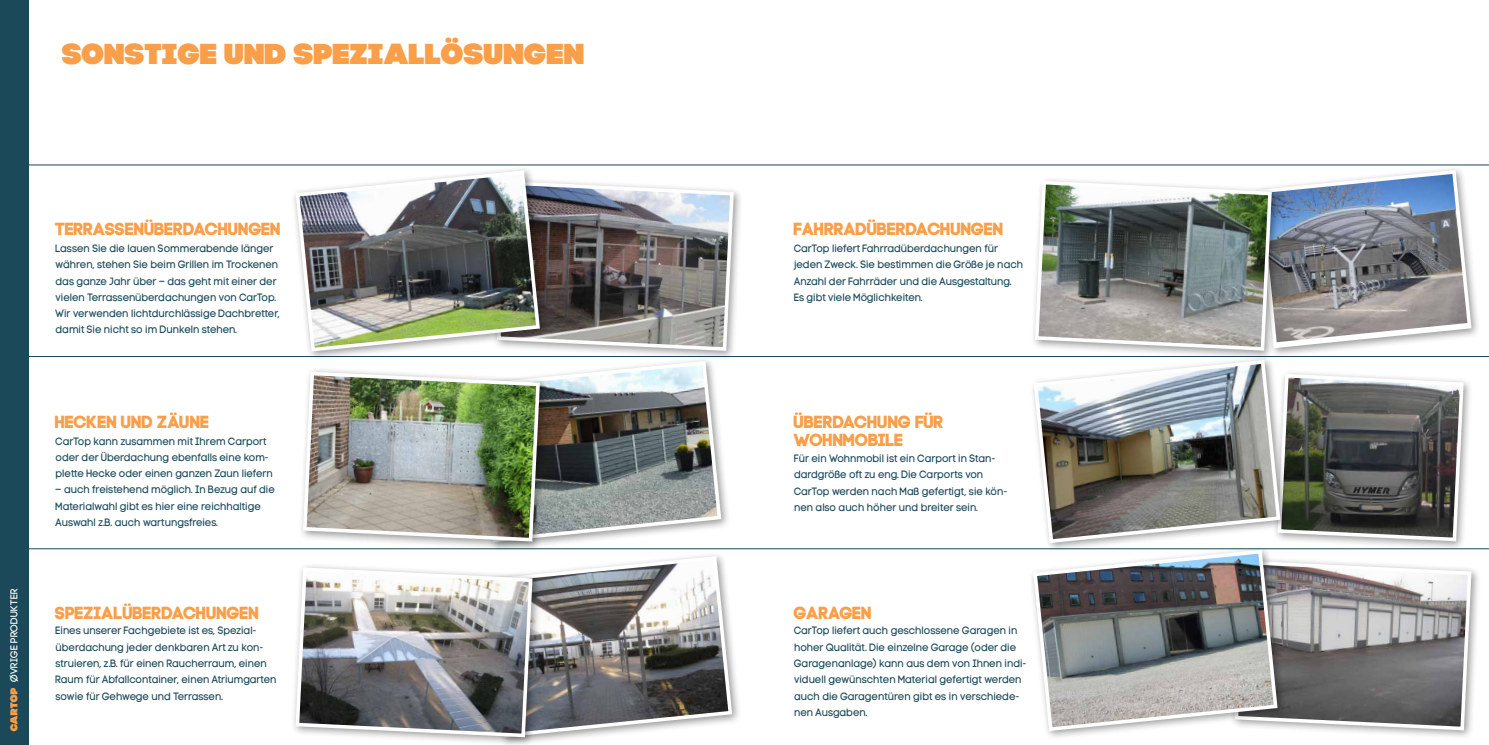
<style>
.page{position:relative;width:1489px;height:745px;background:#fff}
.page>*{position:absolute;margin:0;border:0;box-sizing:border-box;transform-origin:0 0}
.t1{font:28.75px "Code Pro Black";color:#f99e49}
.t2{font:17.5px/17.5px "Code Pro Bold";color:#f99e49}
.t3{font:10.62px/16.2px "Code Pro LC";color:#1b495a;scale:.95 1}
.t4{font:10px "Code Pro";letter-spacing:.025em;color:#fff}
.s1{font-family:"Code Pro Black";color:#f99e49}
</style>
<div class="page">
<div style="left:1272px;top:368px;width:201px;height:182px;background:#000;opacity:.4"></div>
<hr style="left:0;top:164px;width:1488px;height:1px;background:#1b495a">
<hr style="left:0;top:356px;width:1488px;height:1px;background:#1b495a">
<hr style="left:0;top:548px;width:1488px;height:1px;background:#1b495a">
<div style="left:0;top:0;width:28px;height:744px;background:#1b495a"></div>
<div style="left:1253px;top:165px;width:227px;height:192px;background:#000;opacity:.4"></div>
<div style="left:1029px;top:176px;width:252px;height:184px;background:#000;opacity:.4"></div>
<img style="left:1033px;top:168px;width:440px;height:184px">
<div style="left:1029px;top:355px;width:261px;height:197px;background:#000;opacity:.4"></div>
<svg style="left:1282px;top:362px;width:183px;height:180px"></svg>
<img style="left:1031px;top:358px;width:251px;height:186px">
<div style="left:492px;top:176px;width:251px;height:184px;background:#000;opacity:.4"></div>
<div style="left:483px;top:551px;width:258px;height:193px;background:#000;opacity:.4"></div>
<svg style="left:486px;top:553px;width:248px;height:185px"></svg>
<div style="left:290px;top:562px;width:252px;height:182px;background:#000;opacity:.4"></div>
<img style="left:294px;top:557px;width:436px;height:181px">
<div style="left:472px;top:356px;width:259px;height:195px;background:#000;opacity:.4"></div>
<svg style="left:475px;top:359px;width:248px;height:184px"></svg>
<div style="left:291px;top:166px;width:258px;height:195px;background:#000;opacity:.4"></div>
<img style="left:542px;top:172px;width:193px;height:180px">
<img style="left:293px;top:168px;width:249px;height:185px">
<div style="left:298px;top:366px;width:251px;height:185px;background:#000;opacity:.4"></div>
<img style="left:301px;top:362px;width:418px;height:181px">
<div style="left:1229px;top:555px;width:252px;height:184px;background:#000;opacity:.4"></div>
<div style="left:1028px;top:545px;width:258px;height:195px;background:#000;opacity:.4"></div>
<svg style="left:1279px;top:551px;width:194px;height:180px"></svg>
<svg style="left:1031px;top:547px;width:248px;height:185px"></svg>
<h1 class="t1" style="left:63px;top:36px;width:524px">SONSTIGE UND SPEZIALLÖSUNGEN</h1>
<p class="t4" style="left:8px;top:730px;width:144px;rotate:-90deg"><span class="s1">CARTOP</span> øvrige produkter</p>
<h2 class="t2" style="left:56px;top:220px;width:227px">TERRASSENÜBERDACHUNGEN</h2>
<p class="t3" style="left:56px;top:240px;width:237px">Lassen Sie die lauen Sommerabende länger währen, stehen Sie beim Grillen im Trockenen das ganze Jahr über – das geht mit einer der vielen Terrassenüberdachungen von CarTop.<br>Wir verwenden lichtdurchlässige Dachbretter, damit Sie nicht so im Dunkeln stehen.</p>
<h2 class="t2" style="left:56px;top:413px;width:155px">HECKEN UND ZÄUNE</h2>
<p class="t3" style="left:56px;top:432px;width:230px">CarTop kann zusammen mit Ihrem Carport oder der Überdachung ebenfalls eine kom&shy;plette Hecke oder einen ganzen Zaun liefern</p>
<p class="t3" style="left:56px;top:481px;width:232px">– auch freistehend möglich. In Bezug auf die<br>Materialwahl gibt es hier eine reichhaltige<br>Auswahl z.B. auch wartungsfreies.</p>
<h2 class="t2" style="left:56px;top:603px;width:205px">SPEZIALÜBERDACHUNGEN</h2>
<p class="t3" style="left:56px;top:622px;width:234px">Eines unserer Fachgebiete ist es, Spezial&shy;überdachung jeder denkbaren Art zu kon&shy;struieren, z.B. für einen Raucherraum, einen Raum für Abfallcontainer, einen Atriumgarten sowie für Gehwege und Terrassen.</p>
<h2 class="t2" style="left:794px;top:220px;width:211px">FAHRRADÜBERDACHUNGEN</h2>
<p class="t3" style="left:794px;top:240px;width:242px">CarTop liefert Fahrradüberdachungen für jeden Zweck. Sie bestimmen die Größe je nach Anzahl der Fahrräder und die Ausgestaltung.<br>Es gibt viele Möglichkeiten.</p>
<h2 class="t2" style="left:794px;top:413px;width:151px">ÜBERDACHUNG FÜR<br>WOHNMOBILE</h2>
<p class="t3" style="left:794px;top:450px;width:226px">Für ein Wohnmobil ist ein Carport in Stan&shy;dardgröße oft zu eng. Die Carports von CarTop werden nach Maß gefertigt, sie kön&shy;nen also auch höher und breiter sein.</p>
<h2 class="t2" style="left:794px;top:603px;width:79px">GARAGEN</h2>
<p class="t3" style="left:794px;top:622px;width:246px">CarTop liefert auch geschlossene Garagen in hoher Qualität. Die einzelne Garage (oder die Garagenanlage) kann aus dem von Ihnen indi&shy;viduell gewünschten Material gefertigt werden auch die Garagentüren gibt es in verschiede&shy;nen Ausgaben.</p>
</div>
